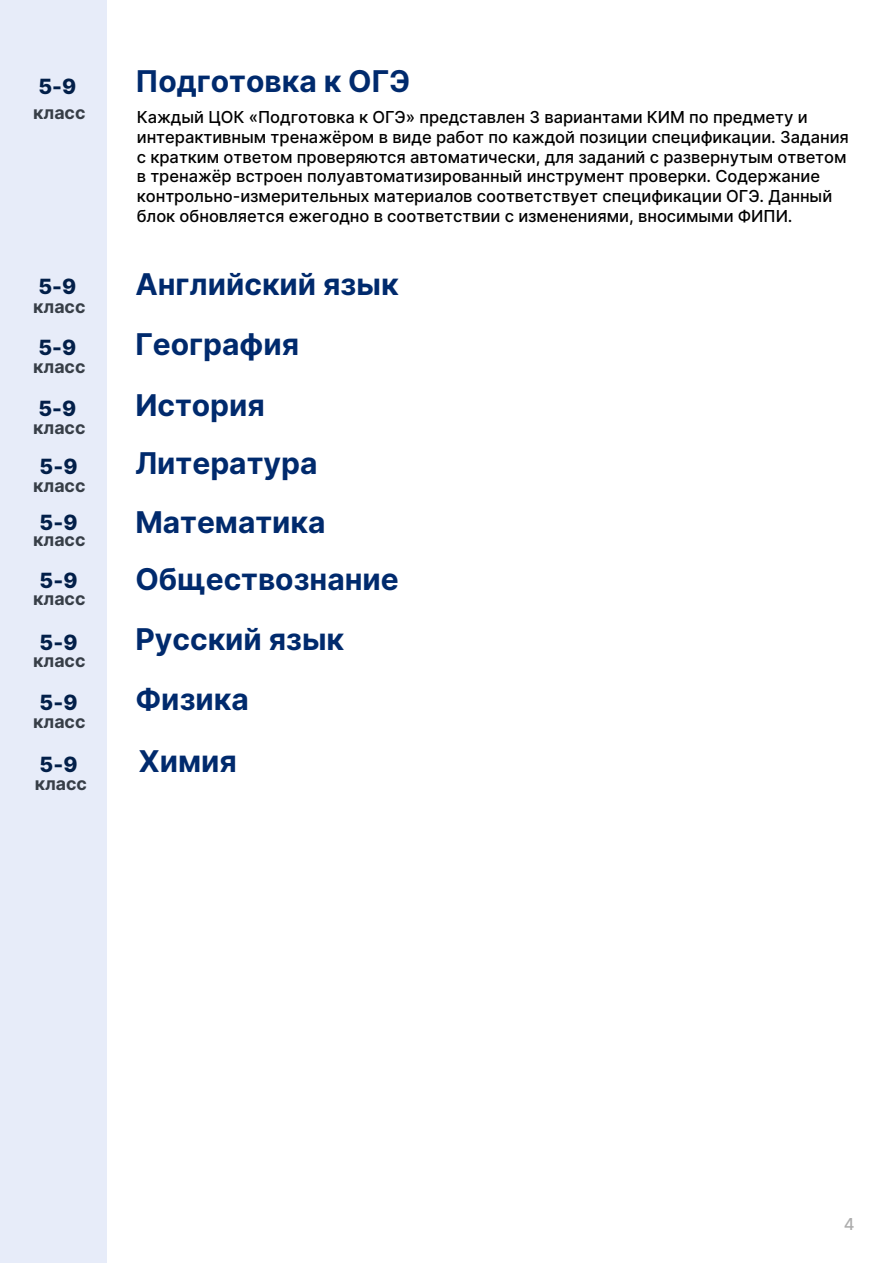
<style>
.page{position:relative;width:893px;height:1263px;background:#fff}
.page>*{position:absolute;margin:0;border:0;box-sizing:border-box;transform-origin:0 0}
.t1{font:700 30px "Inter";color:#002a6d}
.t2{font:800 21px "Inter";color:#021f49}
.t3{font:700 17.7px "Inter";color:#373e47}
.t4{font:500 16.5px/19.8px "Inter";letter-spacing:-.005em;color:#000}
.t5{font:500 16.5px "Inter";color:#adadad}
</style>
<div class="page">
<div style="left:0;top:0;width:107px;height:1263px;background:#e7ecf9"></div>
<p class="t2" style="left:38px;top:71px;width:39px">5-9</p>
<p class="t3" style="left:33px;top:100px;width:54px">класс</p>
<p class="t2" style="left:38px;top:271px;width:39px">5-9</p>
<p class="t3" style="left:33px;top:294px;width:54px">класс</p>
<p class="t2" style="left:38px;top:332px;width:39px">5-9</p>
<p class="t3" style="left:33px;top:354px;width:54px">класс</p>
<p class="t2" style="left:38px;top:393px;width:39px">5-9</p>
<p class="t3" style="left:33px;top:415px;width:54px">класс</p>
<p class="t2" style="left:40px;top:451px;width:39px">5-9</p>
<p class="t3" style="left:33px;top:473px;width:54px">класс</p>
<p class="t2" style="left:40px;top:507px;width:39px">5-9</p>
<p class="t3" style="left:33px;top:527px;width:54px">класс</p>
<p class="t2" style="left:40px;top:565px;width:39px">5-9</p>
<p class="t3" style="left:33px;top:586px;width:54px">класс</p>
<p class="t2" style="left:40px;top:627px;width:39px">5-9</p>
<p class="t3" style="left:33px;top:648px;width:54px">класс</p>
<p class="t2" style="left:40px;top:687px;width:39px">5-9</p>
<p class="t3" style="left:33px;top:708px;width:54px">класс</p>
<p class="t2" style="left:40px;top:749px;width:39px">5-9</p>
<p class="t3" style="left:35px;top:771px;width:54px">класс</p>
<h1 class="t1" style="left:135px;top:60px;width:276px">Подготовка к ОГЭ</h1>
<p class="t4" style="left:137px;top:107px;width:713px">Каждый ЦОК «Подготовка к ОГЭ» представлен 3 вариантами КИМ по предмету и интерактивным тренажёром в виде работ по каждой позиции спецификации. Задания с кратким ответом проверяются автоматически, для заданий с развернутым ответом в тренажёр встроен полуавтоматизированный инструмент проверки. Содержание контрольно-измерительных материалов соответствует спецификации ОГЭ. Данный блок обновляется ежегодно в соответствии с изменениями, вносимыми ФИПИ.</p>
<h1 class="t1" style="left:135px;top:262px;width:265px">Английский язык</h1>
<h1 class="t1" style="left:135px;top:323px;width:165px">География</h1>
<h1 class="t1" style="left:135px;top:383px;width:131px">История</h1>
<h1 class="t1" style="left:135px;top:442px;width:183px">Литература</h1>
<h1 class="t1" style="left:135px;top:500px;width:192px">Математика</h1>
<h1 class="t1" style="left:135px;top:558px;width:265px">Обществознание</h1>
<h1 class="t1" style="left:135px;top:617px;width:210px">Русский язык</h1>
<h1 class="t1" style="left:135px;top:677px;width:115px">Физика</h1>
<h1 class="t1" style="left:138px;top:739px;width:100px">Химия</h1>
<p class="t5" style="left:843px;top:1212px;width:12px">4</p>
</div>
